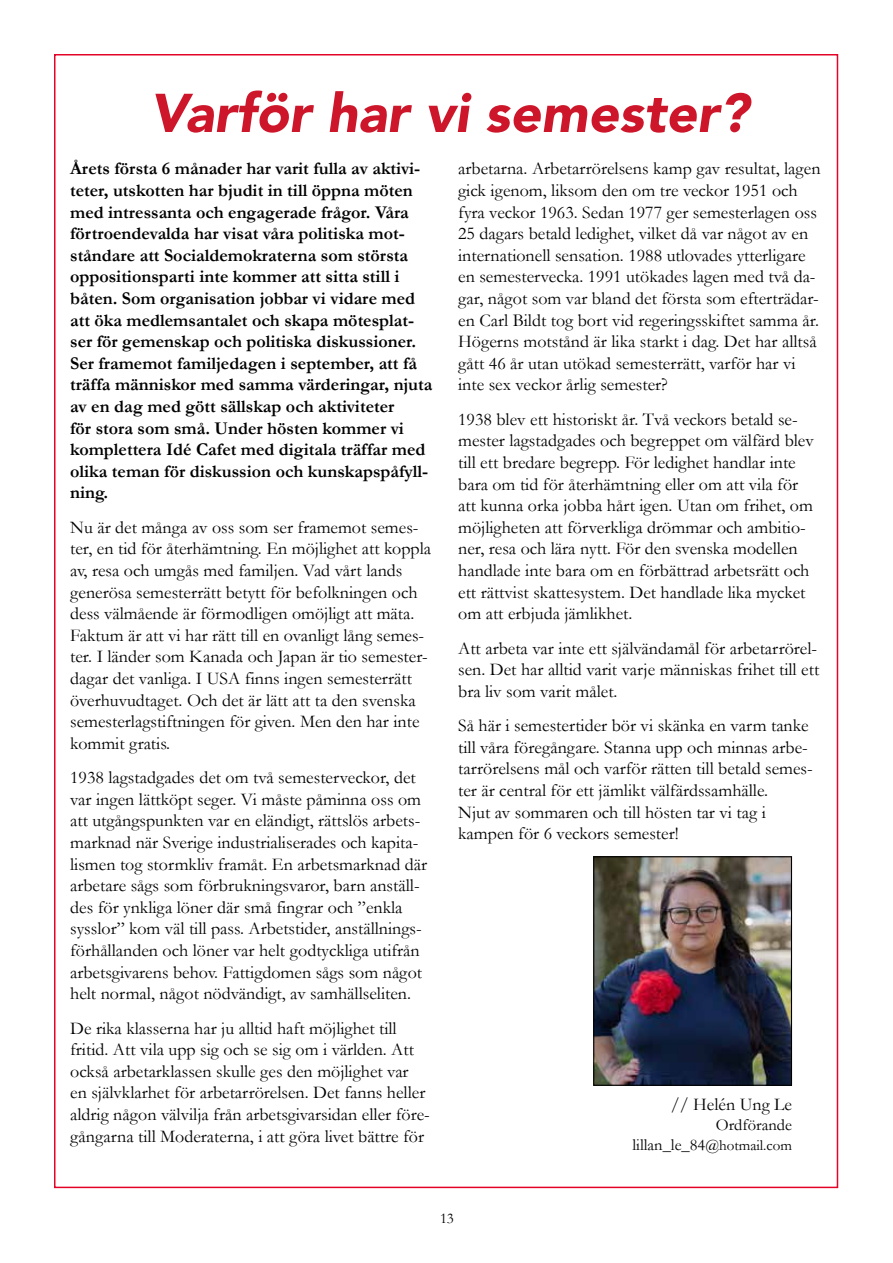
<style>
.page{position:relative;width:893px;height:1263px;background:#fff}
.page>*{position:absolute;margin:0;border:0;box-sizing:border-box;transform-origin:0 0}
.t1{font:italic 900 54px "Avenir LT Pro";color:#ce162b}
.t2{font:18px/21.6px "Garamond";color:#000}
.t3{font:700 18px/21.6px "Garamond";color:#000}
.t4{font:16.5px/19.8px "Garamond";color:#000;text-align:right}
.t5{font:15px "Garamond";color:#000}
.s1{font-size:15px}
</style>
<div class="page">
<img style="left:595px;top:858px;width:195px;height:226px">
<div style="left:593px;top:856px;width:199px;height:230px;border:1px solid #000"></div>
<h1 class="t1" style="left:150px;top:81px;width:600px">Varför har vi semester?</h1>
<p class="t3" style="left:70px;top:158px;width:364px">Årets första 6 månader har varit fulla av aktivi&shy;teter, utskotten har bjudit in till öppna möten med intressanta och engagerade frågor. Våra förtroendevalda har visat våra politiska mot&shy;ståndare att Socialdemokraterna som största oppositionsparti inte kommer att sitta still i båten. Som organisation jobbar vi vidare med att öka medlemsantalet och skapa mötesplat&shy;ser för gemenskap och politiska diskussioner.<br>Ser framemot familjedagen i september, att få träffa människor med samma värderingar, njuta av en dag med gött sällskap och aktiviteter<br>för stora som små. Under hösten kommer vi komplettera Idé Cafet med digitala träffar med olika teman för diskussion och kunskapspåfyll&shy;ning.</p>
<p class="t2" style="left:70px;top:516px;width:363px">Nu är det många av oss som ser framemot semes&shy;ter, en tid för återhämtning. En möjlighet att koppla av, resa och umgås med familjen. Vad vårt lands generösa semesterrätt betytt för befolkningen och dess välmående är förmodligen omöjligt att mäta.<br>Faktum är att vi har rätt till en ovanligt lång semes&shy;ter. I länder som Kanada och Japan är tio semester&shy;dagar det vanliga. I USA finns ingen semesterrätt överhuvudtaget. Och det är lätt att ta den svenska semesterlagstiftningen för given. Men den har inte kommit gratis.</p>
<p class="t2" style="left:70px;top:766px;width:359px">1938 lagstadgades det om två semesterveckor, det var ingen lättköpt seger. Vi måste påminna oss om att utgångspunkten var en eländigt, rättslös arbets&shy;marknad när Sverige industrialiserades och kapita&shy;lismen tog stormkliv framåt. En arbetsmarknad där arbetare sågs som förbrukningsvaror, barn anställ&shy;des för ynkliga löner där små fingrar och ”enkla sysslor” kom väl till pass. Arbetstider, anställnings&shy;förhållanden och löner var helt godtyckliga utifrån arbetsgivarens behov. Fattigdomen sågs som något helt normal, något nödvändigt, av samhällseliten.</p>
<p class="t2" style="left:70px;top:1017px;width:361px">De rika klasserna har ju alltid haft möjlighet till fritid. Att vila upp sig och se sig om i världen. Att också arbetarklassen skulle ges den möjlighet var<br>en självklarhet för arbetarrörelsen. Det fanns heller aldrig någon välvilja från arbetsgivarsidan eller före&shy;gångarna till Moderaterna, i att göra livet bättre för</p>
<p class="t2" style="left:458px;top:157px;width:364px">arbetarna. Arbetarrörelsens kamp gav resultat, lagen gick igenom, liksom den om tre veckor 1951 och fyra veckor 1963. Sedan 1977 ger semesterlagen oss 25 dagars betald ledighet, vilket då var något av en internationell sensation. 1988 utlovades ytterligare en semestervecka. 1991 utökades lagen med två da&shy;gar, något som var bland det första som efterträdar&shy;en Carl Bildt tog bort vid regeringsskiftet samma år.<br>Högerns motstånd är lika starkt i dag. Det har alltså gått 46 år utan utökad semesterrätt, varför har vi inte sex veckor årlig semester?</p>
<p class="t2" style="left:458px;top:408px;width:357px">1938 blev ett historiskt år. Två veckors betald se&shy;mester lagstadgades och begreppet om välfärd blev till ett bredare begrepp. För ledighet handlar inte bara om tid för återhämtning eller om att vila för att kunna orka jobba hårt igen. Utan om frihet, om möjligheten att förverkliga drömmar och ambitio&shy;ner, resa och lära nytt. För den svenska modellen handlade inte bara om en förbättrad arbetsrätt och ett rättvist skattesystem. Det handlade lika mycket om att erbjuda jämlikhet.</p>
<p class="t2" style="left:458px;top:637px;width:363px;text-align:justify">Att arbeta var inte ett självändamål för arbetarrörel&shy;sen. Det har alltid varit varje människas frihet till ett bra liv som varit målet.</p>
<p class="t2" style="left:458px;top:714px;width:356px">Så här i semestertider bör vi skänka en varm tanke till våra föregångare. Stanna upp och minnas arbe&shy;tarrörelsens mål och varför rätten till betald semes&shy;ter är central för ett jämlikt välfärdssamhälle.<br>Njut av sommaren och till hösten tar vi tag i kampen för 6 veckors semester!</p>
<p class="t2" style="left:671px;top:1093px;width:123px">// Helén Ung Le</p>
<p class="t4" style="left:632px;top:1114px;width:161px">Ordförande lillan_le_84<span class="s1">@hotmail.com</span></p>
<p class="t5" style="left:440px;top:1208px;width:15px">13</p>
</div>
